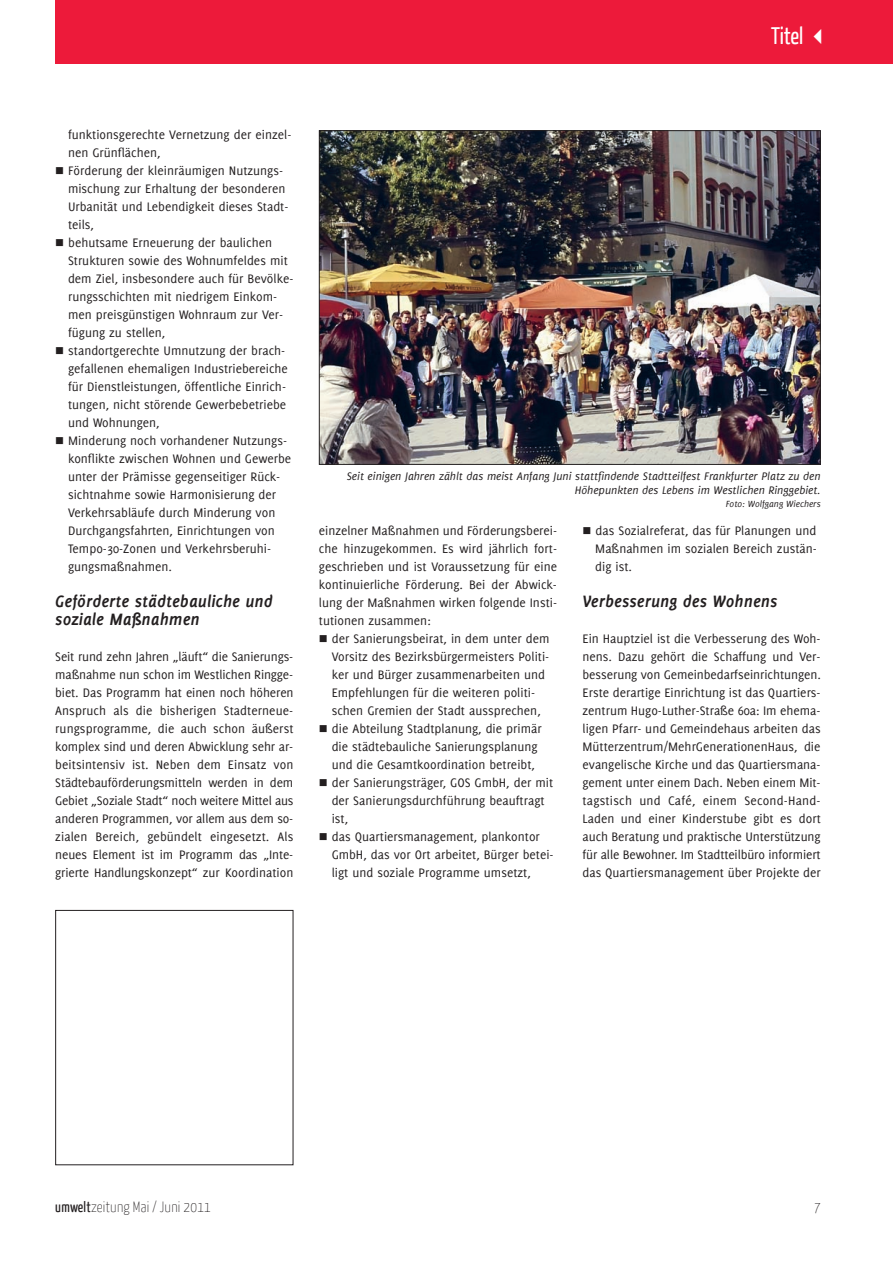
<style>
.page{position:relative;width:893px;height:1263px;background:#fff}
.page>*{position:absolute;margin:0;border:0;box-sizing:border-box;transform-origin:0 0}
.t1{font:24px "Yanone Kaffeesatz";letter-spacing:-.01em;color:#fff}
.t2{font:italic 700 18px/18px "Delicious";color:#231f20}
.t3{font:100 15px "Yanone Kaffeesatz";letter-spacing:.015em;color:#231f20}
.t4{font:13.5px/18px "Delicious";color:#231f20}
.t5{font:italic 12px/14.4px "Delicious";color:#231f20;text-align:right}
.t6{font:italic 9.75px "Delicious";color:#231f20}
.s1{font-weight:400}
</style>
<div class="page">
<div style="left:55px;top:0;width:838px;height:64px;background:#ed1a3a"></div>
<div style="left:55px;top:910px;width:238px;height:255px;border:1px solid #231f20"></div>
<img style="left:321px;top:132px;width:498px;height:331px">
<h1 class="t1" style="left:771px;top:26px;width:62px">Titel ✓</h1>
<p class="t4" style="left:68px;top:127px;width:225px">funktionsgerechte Vernetzung der einzel&shy;nen Grünflächen,</p>
<p class="t4" style="left:68px;top:163px;width:222px;text-indent:-13px">■ Förderung der kleinräumigen Nutzungs&shy;mischung zur Erhaltung der besonderen<br>Urbanität und Lebendigkeit dieses Stadt&shy;teils,</p>
<p class="t4" style="left:68px;top:235px;width:227px;text-indent:-13px">■ behutsame Erneuerung der baulichen Strukturen sowie des Wohnumfeldes mit dem Ziel, insbesondere auch für Bevölke&shy;rungsschichten mit niedrigem Einkom&shy;men preisgünstigen Wohnraum zur Ver&shy;fügung zu stellen,</p>
<p class="t4" style="left:68px;top:343px;width:221px;text-indent:-13px">■ standortgerechte Umnutzung der brach&shy;gefallenen ehemaligen Industriebereiche für Dienstleistungen, öffentliche Einrich&shy;tungen, nicht störende Gewerbebetriebe und Wohnungen,</p>
<p class="t4" style="left:68px;top:433px;width:225px;text-indent:-13px">■ Minderung noch vorhandener Nutzungs&shy;konflikte zwischen Wohnen und Gewerbe unter der Prämisse gegenseitiger Rück&shy;sichtnahme sowie Harmonisierung der Verkehrsabläufe durch Minderung von Durchgangsfahrten, Einrichtungen von Tempo-30-Zonen und Verkehrsberuhi&shy;gungsmaßnahmen.</p>
<h2 class="t2" style="left:55px;top:593px;width:219px">Geförderte städtebauliche und soziale Maßnahmen</h2>
<p class="t4" style="left:55px;top:649px;width:240px;text-align:justify">Seit rund zehn Jahren „läuft“ die Sanierungs&shy;maßnahme nun schon im Westlichen Ringge&shy;biet. Das Programm hat einen noch höheren Anspruch als die bisherigen Stadterneue&shy;rungsprogramme, die auch schon äußerst komplex sind und deren Abwicklung sehr ar&shy;beitsintensiv ist. Neben dem Einsatz von Städtebauförderungsmitteln werden in dem Gebiet „Soziale Stadt“ noch weitere Mittel aus anderen Programmen, vor allem aus dem so&shy;zialen Bereich, gebündelt eingesetzt. Als neues Element ist im Programm das „Inte&shy;grierte Handlungskonzept“ zur Koordination</p>
<p class="t5" style="left:347px;top:469px;width:475px">Seit einigen Jahren zählt das meist Anfang Juni stattfindende Stadtteilfest Frankfurter Platz zu den<br>Höhepunkten des Lebens im Westlichen Ringgebiet.</p>
<p class="t6" style="left:726px;top:500px;width:96px">Foto: Wolfgang Wiechers</p>
<p class="t4" style="left:319px;top:523px;width:240px;text-align:justify">einzelner Maßnahmen und Förderungsberei&shy;che hinzugekommen. Es wird jährlich fort&shy;geschrieben und ist Voraussetzung für eine kontinuierliche Förderung. Bei der Abwick&shy;lung der Maßnahmen wirken folgende Insti&shy;tutionen zusammen:</p>
<p class="t4" style="left:332px;top:631px;width:219px;text-indent:-13px">■ der Sanierungsbeirat, in dem unter dem Vorsitz des Bezirksbürgermeisters Politi&shy;ker und Bürger zusammenarbeiten und Empfehlungen für die weiteren politi&shy;schen Gremien der Stadt aussprechen,</p>
<p class="t4" style="left:332px;top:721px;width:212px;text-indent:-13px">■ die Abteilung Stadtplanung, die primär die städtebauliche Sanierungsplanung und die Gesamtkoordination betreibt,</p>
<p class="t4" style="left:332px;top:775px;width:223px;text-indent:-13px">■ der Sanierungsträger, GOS GmbH, der mit der Sanierungsdurchführung beauftragt ist,</p>
<p class="t4" style="left:332px;top:829px;width:224px;text-indent:-13px">■ das Quartiersmanagement, plankontor<br>GmbH, das vor Ort arbeitet, Bürger betei&shy;ligt und soziale Programme umsetzt,</p>
<p class="t4" style="left:595px;top:523px;width:223px;text-align:justify;text-indent:-13px">■ das Sozialreferat, das für Planungen und Maßnahmen im sozialen Bereich zustän&shy;dig ist.</p>
<h2 class="t2" style="left:583px;top:593px;width:197px">Verbesserung des Wohnens</h2>
<p class="t4" style="left:583px;top:631px;width:240px;text-align:justify">Ein Hauptziel ist die Verbesserung des Woh&shy;nens. Dazu gehört die Schaffung und Ver&shy;besserung von Gemeinbedarfseinrichtungen.<br>Erste derartige Einrichtung ist das Quartiers&shy;zentrum Hugo-Luther-Straße 60a: Im ehema&shy;ligen Pfarr- und Gemeindehaus arbeiten das Mütterzentrum/MehrGenerationenHaus, die evangelische Kirche und das Quartiersmana&shy;gement unter einem Dach. Neben einem Mit&shy;tagstisch und Café, einem Second-Hand-Laden und einer Kinderstube gibt es dort auch Beratung und praktische Unterstützung für alle Bewohner. Im Stadtteilbüro informiert das Quartiersmanagement über Projekte der</p>
<p class="t3" style="left:55px;top:1198px;width:157px"><span class="s1">umwelt</span>zeitung Mai / Juni 2011</p>
<p class="t3" style="left:814px;top:1198px;width:8px">7</p>
</div>
